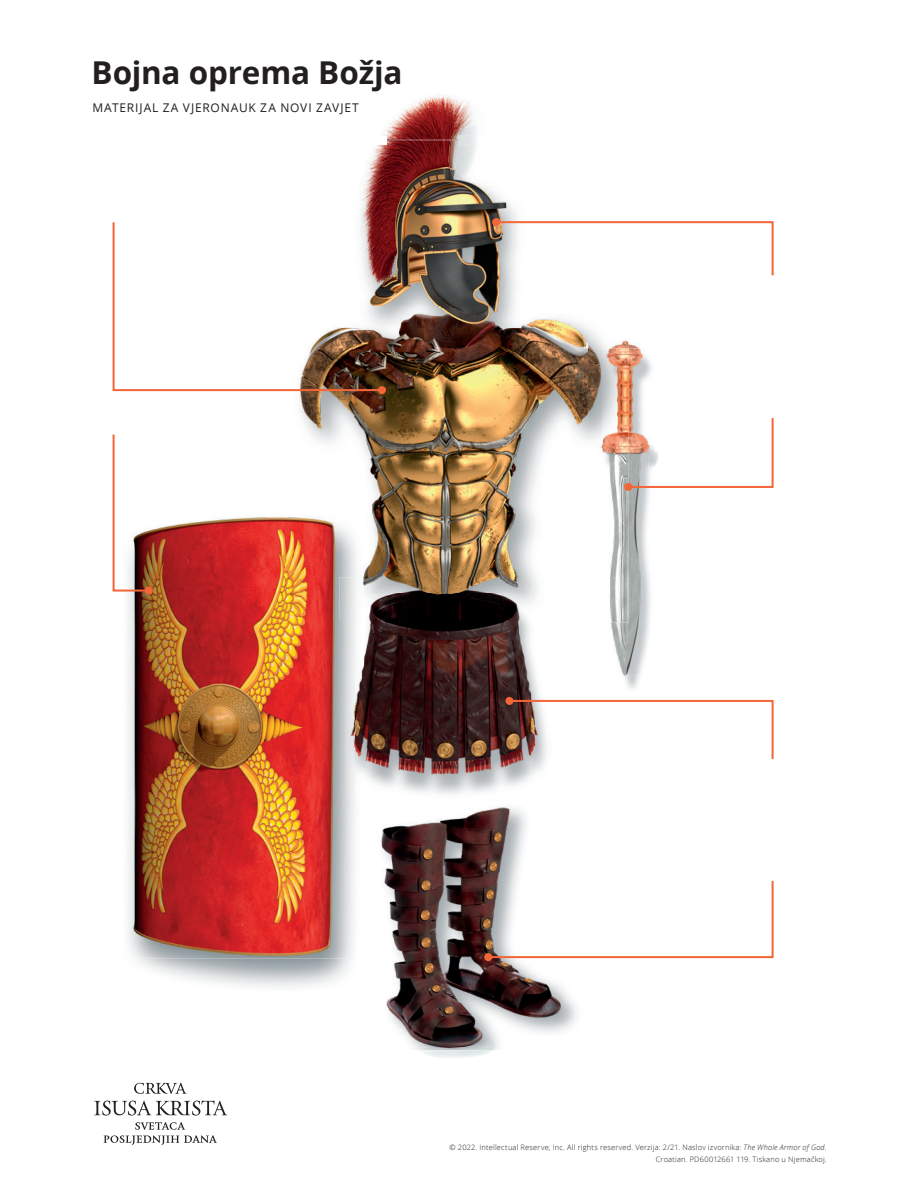
<style>
.page{position:relative;width:918px;height:1188px;background:#fff}
.page>*{position:absolute;margin:0;border:0;box-sizing:border-box;transform-origin:0 0}
.t1{font:700 31.5px "Zoramlds Lat";letter-spacing:-.005em;color:#231f20}
.t2{font:12px "Zoramlds Lat";letter-spacing:.07em;color:#231f20}
.t3{font:300 7.5px/12px "Zoramlds Lat";letter-spacing:.025em;color:#231f20;text-align:right}
.s1{font-style:italic}
</style>
<div class="page">
<img style="left:363px;top:622px;width:183px;height:170px">
<img style="left:299px;top:318px;width:300px;height:301px">
<img style="left:549px;top:593px;width:3px;height:26px">
<img style="left:355px;top:622px;width:8px;height:153px">
<img style="left:355px;top:514px;width:8px;height:105px">
<img style="left:299px;top:512px;width:56px;height:2px">
<img style="left:124px;top:514px;width:231px;height:445px">
<svg style="left:346px;top:792px;width:9px;height:7px"></svg>
<img style="left:294px;top:619px;width:45px;height:3px">
<svg style="left:339px;top:619px;width:17px;height:3px"></svg>
<img style="left:339px;top:577px;width:16px;height:42px">
<img style="left:346px;top:593px;width:9px;height:26px">
<img style="left:624px;top:676px;width:16px;height:13px">
<img style="left:603px;top:340px;width:25px;height:8px">
<img style="left:588px;top:338px;width:15px;height:281px">
<img style="left:611px;top:348px;width:41px;height:328px">
<img style="left:603px;top:348px;width:25px;height:274px">
<img style="left:602px;top:348px;width:1px;height:271px">
<img style="left:384px;top:327px;width:143px;height:24px">
<img style="left:360px;top:94px;width:174px;height:233px">
<img style="left:386px;top:139px;width:63px;height:2px">
<img style="left:381px;top:807px;width:192px;height:243px">
<svg style="left:112px;top:434px;width:39px;height:159px"></svg>
<div style="left:145px;top:587px;width:8px;height:8px;background:#f26638;border-radius:50%"></div>
<svg style="left:112px;top:220px;width:272px;height:172px"></svg>
<div style="left:378px;top:386px;width:8px;height:8px;background:#f26638;border-radius:50%"></div>
<svg style="left:494px;top:220px;width:280px;height:57px"></svg>
<div style="left:492px;top:218px;width:8px;height:8px;background:#f26638;border-radius:50%"></div>
<svg style="left:624px;top:483px;width:8px;height:8px"></svg>
<svg style="left:507px;top:699px;width:267px;height:62px"></svg>
<div style="left:505px;top:697px;width:8px;height:8px;background:#f26638;border-radius:50%"></div>
<svg style="left:486px;top:879px;width:288px;height:80px"></svg>
<div style="left:484px;top:953px;width:8px;height:8px;background:#f26638;border-radius:50%"></div>
<div style="left:127px;top:428px;width:141px;height:71px;background:#fff"></div>
<div style="left:127px;top:215px;width:141px;height:70px;background:#fff"></div>
<div style="left:599px;top:233px;width:161px;height:70px;background:#fff"></div>
<div style="left:605px;top:715px;width:162px;height:70px;background:#fff"></div>
<div style="left:585px;top:853px;width:182px;height:89px;background:#fff"></div>
<svg style="left:626px;top:416px;width:148px;height:73px"></svg>
<div style="left:69px;top:136px;width:317px;height:8px;background:#fff"></div>
<div style="left:458px;top:136px;width:339px;height:10px;background:#fff"></div>
<img style="left:414px;top:1040px;width:82px;height:10px">
<img style="left:449px;top:128px;width:13px;height:51px">
<svg style="left:450px;top:136px;width:3px;height:10px"></svg>
<img style="left:462px;top:115px;width:42px;height:67px">
<svg style="left:479px;top:136px;width:21px;height:10px"></svg>
<img style="left:453px;top:122px;width:26px;height:55px">
<img style="left:460px;top:136px;width:18px;height:10px">
<svg style="left:94px;top:1101px;width:133px;height:15px"></svg>
<svg style="left:134px;top:1083px;width:53px;height:11px"></svg>
<svg style="left:104px;top:1122px;width:113px;height:23px"></svg>
<h1 class="t1" style="left:92px;top:48px;width:313px">Bojna oprema Božja</h1>
<h2 class="t2" style="left:92px;top:99px;width:268px">MATERIJAL ZA VJERONAUK ZA NOVI ZAVJET</h2>
<p class="t3" style="left:450px;top:1141px;width:379px">© 2022. Intellectual Reserve, Inc. All rights reserved. Verzija: 2/21. Naslov izvornika: <span class="s1">The Whole Armor of God.<br></span>Croatian. PD60012661 119. Tiskano u Njemačkoj.</p>
</div>
